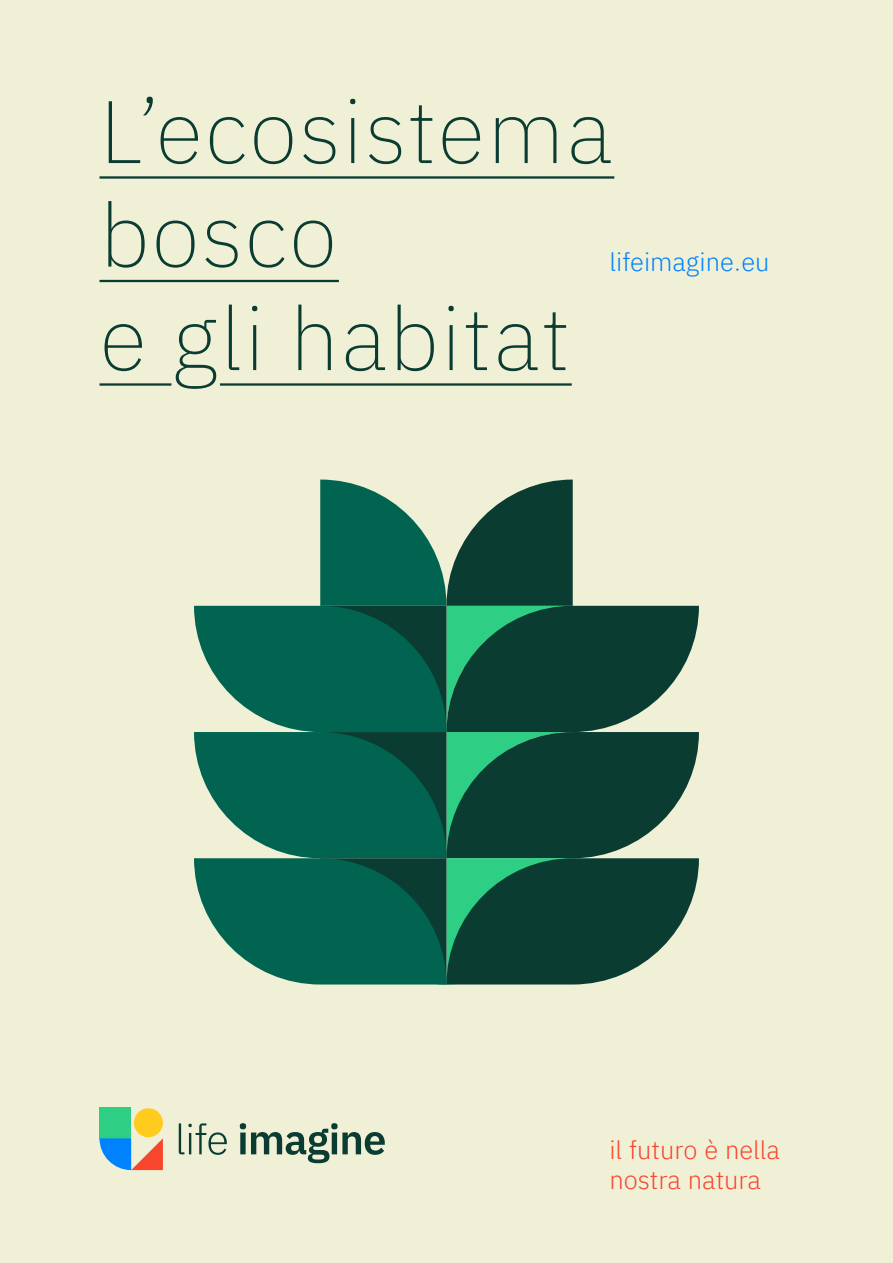
<style>
.page{position:relative;width:893px;height:1263px;background:#f0f0d7}
.page>*{position:absolute;margin:0;border:0;box-sizing:border-box;transform-origin:0 0}
.t1{font:200 88.5px/103.5px "IBM Plex Sans";letter-spacing:.02em;color:#0a3c32}
.t2{font:300 25.5px/30px "IBM Plex Sans";color:#f8462c}
.t3{font:300 25.5px "IBM Plex Sans";color:#0082ff}
.s1{font-family:"ITF Devanagari"}
</style>
<div class="page">
<svg style="left:179px;top:1123px;width:48px;height:32px"></svg>
<svg style="left:240px;top:1123px;width:145px;height:40px"></svg>
<div style="left:99px;top:1107px;width:32px;height:31px;background:#2fce85"></div>
<svg style="left:99px;top:1138px;width:64px;height:32px"></svg>
<div style="left:134px;top:1108px;width:29px;height:29px;background:#ffcc1d;border-radius:14px"></div>
<hr style="left:99px;top:176px;width:515px;height:3px;background:#0a3c32">
<hr style="left:99px;top:280px;width:240px;height:2px;background:#0a3c32">
<hr style="left:99px;top:383px;width:72px;height:3px;background:#0a3c32">
<hr style="left:220px;top:383px;width:352px;height:3px;background:#0a3c32">
<svg style="left:194px;top:479px;width:505px;height:506px"></svg>
<p class="t1" style="left:99px;top:72px;width:515px">L’ecosistema bosco<br>e gli habitat</p>
<p class="t3" style="left:609px;top:243px;width:162px">lifeimagine<span class="s1">.</span>eu</p>
<p class="t2" style="left:609px;top:1132px;width:172px">il futuro è nella nostra natura</p>
</div>
